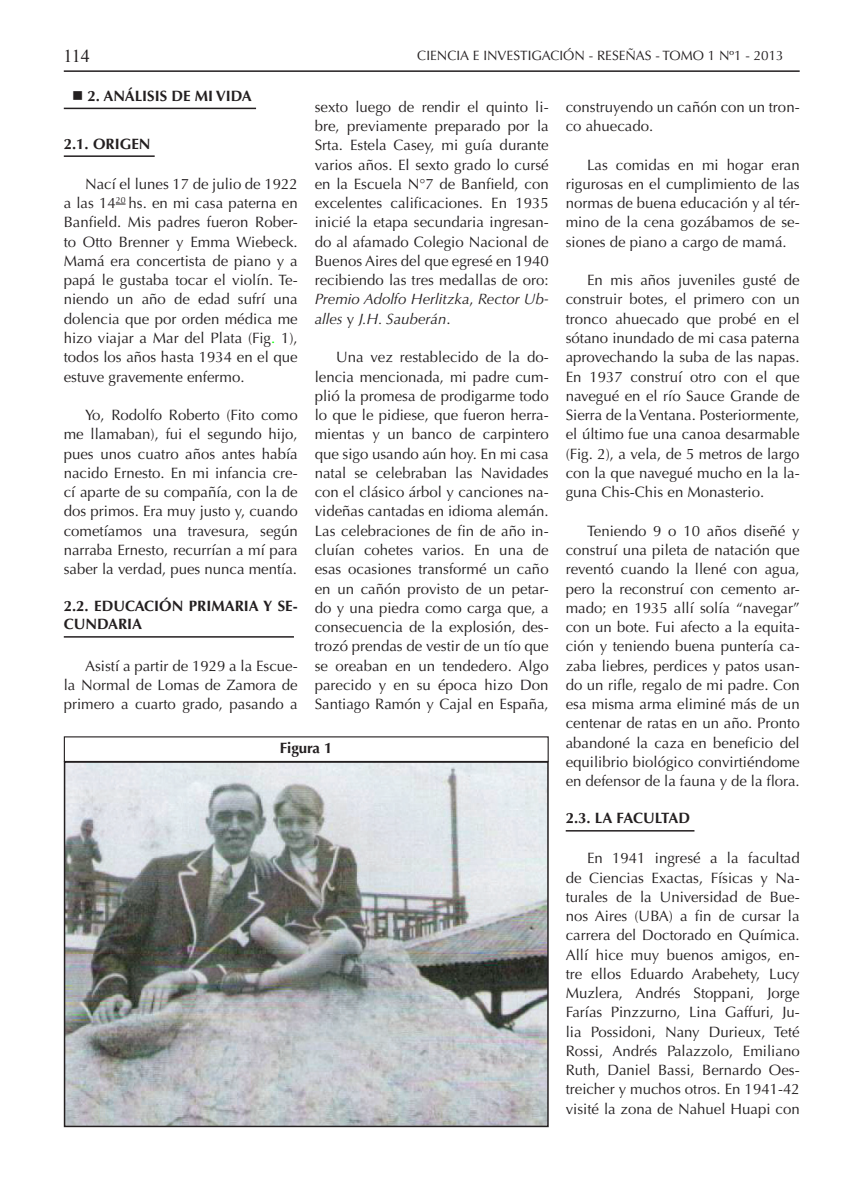
<style>
.page{position:relative;width:855px;height:1191px;background:#fff}
.page>*{position:absolute;margin:0;border:0;box-sizing:border-box;transform-origin:0 0}
.t1{font:18px "Times New Roman";color:#231f20}
.texto{font:15px/19.2px "Optima LT Std";color:#231f20;text-align:justify}
.Glosario{font:700 15px/18px "Optima LT Std";color:#231f20}
.Glosario-2{font:700 15px "Optima LT Std";letter-spacing:-.02em;color:#231f20}
.texto-2{font:700 15px "Optima LT Std";color:#231f20}
.t2{font:13.5px "Optima LT Std";color:#231f20}
.s1{color:#0f0}
.s2{font-style:italic}
</style>
<div class="page">
<hr style="left:64px;top:70px;width:735px;height:2px;background:#231f20">
<hr style="left:64px;top:108px;width:192px;height:1px;background:#231f20">
<hr style="left:64px;top:155px;width:91px;height:2px;background:#231f20">
<hr style="left:64px;top:636px;width:230px;height:1px;background:#231f20">
<hr style="left:566px;top:830px;width:128px;height:1px;background:#231f20">
<img style="left:67px;top:764px;width:479px;height:360px">
<div style="left:64px;top:761px;width:485px;height:366px;border:2px solid #231f20"></div>
<div style="left:64px;top:736px;width:485px;height:26px;border:1px solid #231f20"></div>
<p class="t1" style="left:63px;top:44px;width:28px">114</p>
<p class="t2" style="left:417px;top:47px;width:368px">CIENCIA E INVESTIGACIÓN - RESEÑAS - TOMO 1 Nº1 - 2013</p>
<p class="Glosario" style="left:72px;top:87px;width:181px">■ 2. ANÁLISIS DE MI VIDA</p>
<p class="Glosario" style="left:64px;top:135px;width:88px">2.1. ORIGEN</p>
<p class="texto" style="left:64px;top:174px;width:235px;text-indent:21px">Nací el lunes 17 de julio de 1922 a las 14<sup>20</sup> hs. en mi casa paterna en Banfield. Mis padres fueron Rober&shy;to Otto Brenner y Emma Wiebeck.<br>Mamá era concertista de piano y a papá le gustaba tocar el violín. Te&shy;niendo un año de edad sufrí una dolencia que por orden médica me hizo viajar a Mar del Plata (Fig<span class="s1">.</span> 1), todos los años hasta 1934 en el que estuve gravemente enfermo.</p>
<p class="texto" style="left:64px;top:405px;width:235px;text-indent:21px">Yo, Rodolfo Roberto (Fito como me llamaban), fui el segundo hijo, pues unos cuatro años antes había nacido Ernesto. En mi infancia cre&shy;cí aparte de su compañía, con la de dos primos. Era muy justo y, cuando cometíamos una travesura, según narraba Ernesto, recurrían a mí para saber la verdad, pues nunca mentía.</p>
<p class="Glosario" style="left:64px;top:597px;width:235px">2.2. EDUCACIÓN PRIMARIA Y SE-<br>CUNDARIA</p>
<p class="texto" style="left:64px;top:656px;width:235px;text-indent:21px">Asistí a partir de 1929 a la Escue&shy;la Normal de Lomas de Zamora de primero a cuarto grado, pasando a</p>
<p class="texto" style="left:315px;top:97px;width:235px">sexto luego de rendir el quinto li&shy;bre, previamente preparado por la Srta. Estela Casey, mi guía durante varios años. El sexto grado lo cursé en la Escuela N°7 de Banfield, con excelentes calificaciones. En 1935 inicié la etapa secundaria ingresan&shy;do al afamado Colegio Nacional de Buenos Aires del que egresé en 1940 recibiendo las tres medallas de oro:<br><span class="s2">Premio Adolfo Herlitzka</span>, <span class="s2">Rector Ub&shy;alles</span> y <span class="s2">J.H. Sauberán</span>.</p>
<p class="texto" style="left:315px;top:348px;width:235px;text-indent:21px">Una vez restablecido de la do&shy;lencia mencionada, mi padre cum&shy;plió la promesa de prodigarme todo lo que le pidiese, que fueron herra&shy;mientas y un banco de carpintero que sigo usando aún hoy. En mi casa natal se celebraban las Navidades con el clásico árbol y canciones na&shy;videñas cantadas en idioma alemán.<br>Las celebraciones de fin de año in&shy;cluían cohetes varios. En una de esas ocasiones transformé un caño en un cañón provisto de un petar&shy;do y una piedra como carga que, a consecuencia de la explosión, des&shy;trozó prendas de vestir de un tío que se oreaban en un tendedero. Algo parecido y en su época hizo Don Santiago Ramón y Cajal en España,</p>
<p class="texto" style="left:566px;top:97px;width:235px">construyendo un cañón con un tron&shy;co ahuecado.</p>
<p class="texto" style="left:566px;top:155px;width:235px;text-indent:21px">Las comidas en mi hogar eran rigurosas en el cumplimiento de las normas de buena educación y al tér&shy;mino de la cena gozábamos de se&shy;siones de piano a cargo de mamá.</p>
<p class="texto" style="left:566px;top:271px;width:235px;text-indent:21px">En mis años juveniles gusté de construir botes, el primero con un tronco ahuecado que probé en el sótano inundado de mi casa paterna aprovechando la suba de las napas.<br>En 1937 construí otro con el que navegué en el río Sauce Grande de Sierra de la Ventana. Posteriormente, el último fue una canoa desarmable (Fig. 2), a vela, de 5 metros de largo con la que navegué mucho en la la&shy;guna Chis-Chis en Monasterio.</p>
<p class="texto" style="left:566px;top:521px;width:235px;text-indent:21px">Teniendo 9 o 10 años diseñé y construí una pileta de natación que reventó cuando la llené con agua, pero la reconstruí con cemento ar&shy;mado; en 1935 allí solía “navegar” con un bote. Fui afecto a la equita&shy;ción y teniendo buena puntería ca&shy;zaba liebres, perdices y patos usan&shy;do un rifle, regalo de mi padre. Con esa misma arma eliminé más de un centenar de ratas en un año. Pronto abandoné la caza en beneficio del equilibrio biológico convirtiéndome en defensor de la fauna y de la flora.</p>
<p class="Glosario-2" style="left:566px;top:809px;width:126px">2.3. LA FACULTAD</p>
<p class="texto" style="left:566px;top:848px;width:235px;text-indent:21px">En 1941 ingresé a la facultad de Ciencias Exactas, Físicas y Na&shy;turales de la Universidad de Bue&shy;nos Aires (UBA) a fin de cursar la carrera del Doctorado en Química.<br>Allí hice muy buenos amigos, en&shy;tre ellos Eduardo Arabehety, Lucy Muzlera, Andrés Stoppani, Jorge Farías Pinzzurno, Lina Gaffuri, Ju&shy;lia Possidoni, Nany Durieux, Teté Rossi, Andrés Palazzolo, Emiliano Ruth, Daniel Bassi, Bernardo Oes&shy;treicher y muchos otros. En 1941-42 visité la zona de Nahuel Huapi con</p>
<p class="texto-2" style="left:280px;top:739px;width:54px">Figura 1</p>
</div>
